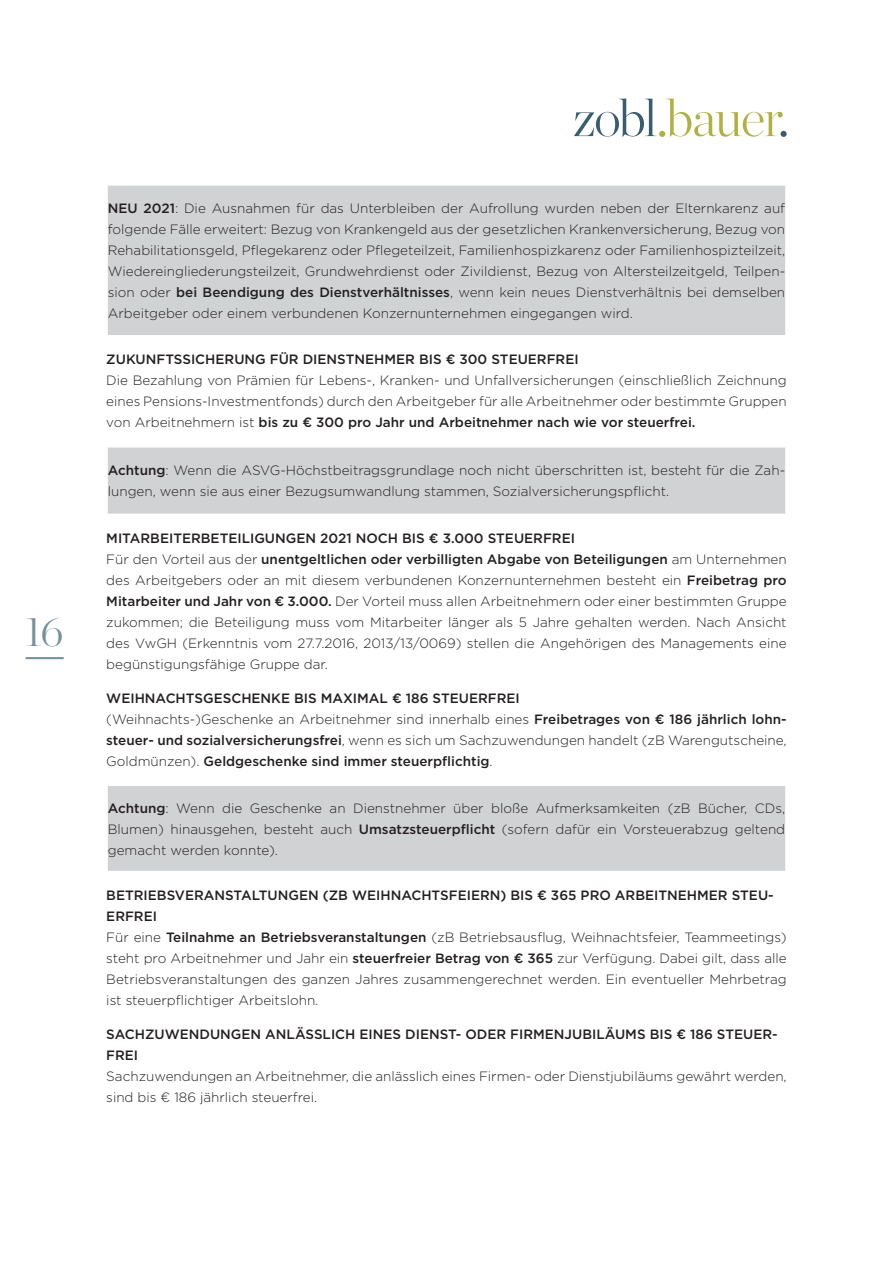
<style>
.page{position:relative;width:893px;height:1263px;background:#fff}
.page>*{position:absolute;margin:0;border:0;box-sizing:border-box;transform-origin:0 0}
.t1{font:200 42px "Chronicle Display";color:#7591a0}
.Copy_Abstand_7{font:300 13.5px/21px "Gotham";color:#231f20;text-align:justify}
.Zwischenheadline{font:500 13.5px/21px "Gotham";color:#231f20}
.s1{font-weight:500}
</style>
<div class="page">
<svg style="left:574px;top:99px;width:209px;height:38px"></svg>
<div style="left:780px;top:131px;width:7px;height:6px;background:#395d6e;border-radius:50%"></div>
<hr style="left:26px;top:657px;width:38px;height:2px;background:#7591a0">
<div style="left:107px;top:185px;width:679px;height:151px;background:#d1d2d4"></div>
<hr style="left:106px;top:184px;width:681px;height:2px;background:#fff">
<hr style="left:106px;top:186px;width:2px;height:149px;background:#fff">
<hr style="left:785px;top:186px;width:2px;height:149px;background:#fff">
<hr style="left:106px;top:335px;width:681px;height:1px;background:#fff">
<div style="left:107px;top:447px;width:679px;height:67px;background:#d1d2d4"></div>
<hr style="left:106px;top:446px;width:681px;height:2px;background:#fff">
<hr style="left:106px;top:448px;width:2px;height:66px;background:#fff">
<hr style="left:785px;top:448px;width:2px;height:66px;background:#fff">
<div style="left:107px;top:785px;width:679px;height:86px;background:#d1d2d4"></div>
<hr style="left:106px;top:784px;width:681px;height:2px;background:#fff">
<hr style="left:106px;top:786px;width:2px;height:85px;background:#fff">
<hr style="left:785px;top:786px;width:2px;height:85px;background:#fff">
<h1 class="t1" style="left:26px;top:600px;width:40px">16</h1>
<p class="Copy_Abstand_7" style="left:108px;top:197px;width:679px"><span class="s1">NEU 2021</span>: Die Ausnahmen für das Unterbleiben der Aufrollung wurden neben der Elternkarenz auf folgende Fälle erweitert: Bezug von Krankengeld aus der gesetzlichen Krankenversicherung, Bezug von Rehabilitationsgeld, Pflegekarenz oder Pflegeteilzeit, Familienhospizkarenz oder Familienhospizteilzeit, Wiedereingliederungsteilzeit, Grundwehrdienst oder Zivildienst, Bezug von Altersteilzeitgeld, Teilpen&shy;sion oder <span class="s1">bei Beendigung des Dienstverhältnisses</span>, wenn kein neues Dienstverhältnis bei demselben Arbeitgeber oder einem verbundenen Konzernunternehmen eingegangen wird.</p>
<p class="Zwischenheadline" style="left:106px;top:349px;width:474px">ZUKUNFTSSICHERUNG FÜR DIENSTNEHMER BIS € 300 STEUERFREI</p>
<p class="Copy_Abstand_7" style="left:106px;top:370px;width:682px">Die Bezahlung von Prämien für Lebens-, Kranken- und Unfallversicherungen (einschließlich Zeichnung eines Pensions-Investmentfonds) durch den Arbeitgeber für alle Arbeitnehmer oder bestimmte Gruppen von Arbeitnehmern ist <span class="s1">bis zu € 300 pro Jahr und Arbeitnehmer nach wie vor steuerfrei.</span></p>
<p class="Copy_Abstand_7" style="left:108px;top:459px;width:679px"><span class="s1">Achtung</span>: Wenn die ASVG-Höchstbeitragsgrundlage noch nicht überschritten ist, besteht für die Zah&shy;lungen, wenn sie aus einer Bezugsumwandlung stammen, Sozialversicherungspflicht.</p>
<p class="Zwischenheadline" style="left:106px;top:527px;width:470px">MITARBEITERBETEILIGUNGEN 2021 NOCH BIS € 3.000 STEUERFREI</p>
<p class="Copy_Abstand_7" style="left:106px;top:548px;width:682px">Für den Vorteil aus der <span class="s1">unentgeltlichen oder verbilligten Abgabe von Beteiligungen</span> am Unternehmen des Arbeitgebers oder an mit diesem verbundenen Konzernunternehmen besteht ein <span class="s1">Freibetrag pro Mitarbeiter und Jahr von € 3.000.</span> Der Vorteil muss allen Arbeitnehmern oder einer bestimmten Gruppe zukommen; die Beteiligung muss vom Mitarbeiter länger als 5 Jahre gehalten werden. Nach Ansicht des VwGH (Erkenntnis vom 27.7.2016, 2013/13/0069) stellen die Angehörigen des Managements eine begünstigungsfähige Gruppe dar.</p>
<p class="Zwischenheadline" style="left:106px;top:687px;width:415px">WEIHNACHTSGESCHENKE BIS MAXIMAL € 186 STEUERFREI</p>
<p class="Copy_Abstand_7" style="left:106px;top:708px;width:682px">(Weihnachts-)Geschenke an Arbeitnehmer sind innerhalb eines <span class="s1">Freibetrages von € 186 jährlich lohn&shy;steuer- und sozialversicherungsfrei</span>, wenn es sich um Sachzuwendungen handelt (zB Warengutscheine, Goldmünzen). <span class="s1">Geldgeschenke sind immer steuerpflichtig</span>.</p>
<p class="Copy_Abstand_7" style="left:108px;top:797px;width:679px"><span class="s1">Achtung</span>: Wenn die Geschenke an Dienstnehmer über bloße Aufmerksamkeiten (zB Bücher, CDs, Blumen) hinausgehen, besteht auch <span class="s1">Umsatzsteuerpflicht</span> (sofern dafür ein Vorsteuerabzug geltend gemacht werden konnte).</p>
<p class="Zwischenheadline" style="left:106px;top:885px;width:669px">BETRIEBSVERANSTALTUNGEN (ZB WEIHNACHTSFEIERN) BIS € 365 PRO ARBEITNEHMER STEU-<br>ERFREI</p>
<p class="Copy_Abstand_7" style="left:106px;top:926px;width:682px">Für eine <span class="s1">Teilnahme an Betriebsveranstaltungen</span> (zB Betriebsausflug, Weihnachtsfeier, Teammeetings) steht pro Arbeitnehmer und Jahr ein <span class="s1">steuerfreier Betrag von € 365</span> zur Verfügung. Dabei gilt, dass alle Betriebsveranstaltungen des ganzen Jahres zusammengerechnet werden. Ein eventueller Mehrbetrag ist steuerpflichtiger Arbeitslohn.</p>
<p class="Zwischenheadline" style="left:106px;top:1023px;width:673px">SACHZUWENDUNGEN ANLÄSSLICH EINES DIENST- ODER FIRMENJUBILÄUMS BIS € 186 STEUER-<br>FREI</p>
<p class="Copy_Abstand_7" style="left:106px;top:1065px;width:682px">Sachzuwendungen an Arbeitnehmer, die anlässlich eines Firmen- oder Dienstjubiläums gewährt werden, sind bis € 186 jährlich steuerfrei.</p>
</div>
